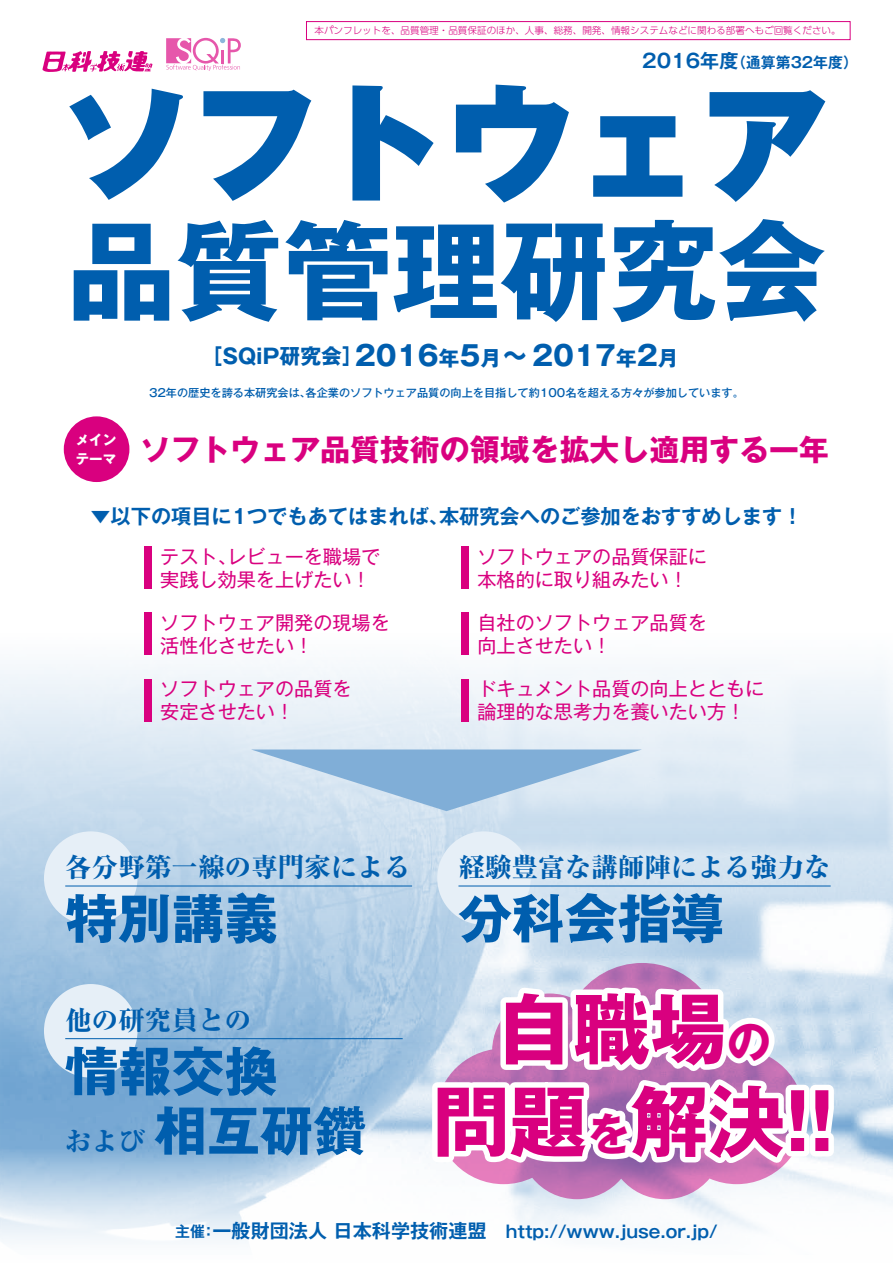
<style>
.page{position:relative;width:893px;height:1263px;background:#fff}
.page>*{position:absolute;margin:0;border:0;box-sizing:border-box;transform-origin:0 0}
.t1{font:900 127.5px "Gothic MB101 Pro";color:#005eae}
.t2{font:700 108.45px "Gothic MB101 Pro";color:#005eae}
.t3{font:700 77.1px/92.6px "Gothic MB101 Pro";color:#d9007f;text-align:center}
.t4{font:700 53.1px/59.6px "Gothic MB101 Pro";color:#005eae}
.t5{font:700 30px "Gothic MB101 Pro";color:#d9007f}
.t6{font:800 26.55px "Ryumin Pro";color:#005eae}
.t7{font:700 20.7px "Gothic MB101 Pro";color:#005eae}
.t8{font:700 20.25px "Gothic MB101 Pro De";color:#005eae}
.t9{font:19.2px/23px "Gothic MB101 Pro";color:#d9007f}
.t10{font:700 16.95px "Gothic MB101 Pro De";color:#005eae}
.t11{font:700 14.85px "Gothic MB101 Pro De";color:#005eae}
.t12{font:700 13.5px "Gothic MB101 Pro";color:#fff}
.t13{font:500 11.1px "Gothic MB101 Pro";color:#005eae}
.t14{font:300 9.6px "UD Shin Go Pro";color:#d9007f}
.s1{font-size:19.2px}
.s2{font-size:27.6px}
.s3{font-family:"Ryumin Pro";font-weight:800;font-size:26.55px}
.s4{font-size:44.25px}
.s5{font-size:14.85px}
</style>
<div class="page">
<img style="left:0;top:423px;width:893px;height:819px">
<svg style="left:42px;top:51px;width:110px;height:21px"></svg>
<svg style="left:166px;top:38px;width:75px;height:33px"></svg>
<div style="left:64px;top:416px;width:65px;height:66px;background:#d9007f;border-radius:50%"></div>
<div style="left:44px;top:831px;width:94px;height:94px;background:#e6eff7;border-radius:50%"></div>
<hr style="left:65px;top:885px;width:347px;height:1px;background:#005eae">
<div style="left:437px;top:831px;width:94px;height:94px;background:#e6eff7;border-radius:50%"></div>
<hr style="left:458px;top:885px;width:373px;height:1px;background:#005eae">
<div style="left:44px;top:984px;width:94px;height:93px;background:#e6eff7;border-radius:50%"></div>
<hr style="left:65px;top:1038px;width:338px;height:1px;background:#005eae">
<svg style="left:251px;top:749px;width:391px;height:62px;background:#accae4"></svg>
<svg style="left:436px;top:963px;width:369px;height:236px"></svg>
<svg style="left:427px;top:981px;width:412px;height:193px"></svg>
<div style="left:306px;top:21px;width:544px;height:19px;border:1px solid #d9007f"></div>
<div style="left:461px;top:547px;width:8px;height:42px;background:#d9007f"></div>
<div style="left:461px;top:613px;width:8px;height:42px;background:#d9007f"></div>
<div style="left:461px;top:679px;width:8px;height:42px;background:#d9007f"></div>
<div style="left:144px;top:547px;width:8px;height:42px;background:#d9007f"></div>
<div style="left:144px;top:613px;width:8px;height:42px;background:#d9007f"></div>
<div style="left:144px;top:679px;width:8px;height:42px;background:#d9007f"></div>
<p class="t14" style="left:314px;top:23px;width:528px">本パンフレットを、品質管理・品質保証のほか、人事、総務、開発、情報システムなどに関わる部署へもご回覧ください。</p>
<p class="t11" style="left:642px;top:50px;width:217px"><span class="s1">2016年度</span>（通算第32年度）</p>
<h1 class="t1" style="left:64px;top:35px;width:767px">ソフトウェア</h1>
<h2 class="t2" style="left:67px;top:181px;width:760px">品質管理研究会</h2>
<p class="t7" style="left:202px;top:339px;width:478px">［SQiP研究会］<span class="s2">2016</span>年<span class="s2">5</span>月<span class="s2">〜2017</span>年<span class="s2">2</span>月</p>
<p class="t13" style="left:149px;top:384px;width:596px">32年の歴史を誇る本研究会は、各企業のソフトウェア品質の向上を目指して約100名を超える方々が参加しています。</p>
<p class="t12" style="left:76px;top:429px;width:42px">メイン</p>
<h3 class="t5" style="left:76px;top:424px;width:755px"><sub>テーマ</sub> ソフトウェア品質技術の領域を拡大し適用する一年</h3>
<p class="t8" style="left:90px;top:499px;width:714px">▼以下の項目に1つでもあてはまれば、本研究会へのご参加をおすすめします！</p>
<p class="t9" style="left:477px;top:542px;width:231px">ソフトウェアの品質保証に本格的に取り組みたい！</p>
<p class="t9" style="left:477px;top:608px;width:231px">自社のソフトウェア品質を向上させたい！</p>
<p class="t9" style="left:477px;top:674px;width:289px">ドキュメント品質の向上とともに論理的な思考力を養いたい方！</p>
<p class="t9" style="left:160px;top:542px;width:222px">テスト、レビューを職場で実践し効果を上げたい！</p>
<p class="t9" style="left:160px;top:608px;width:231px">ソフトウェア開発の現場を活性化させたい！</p>
<p class="t9" style="left:160px;top:674px;width:193px">ソフトウェアの品質を安定させたい！</p>
<h3 class="t6" style="left:65px;top:846px;width:347px">各分野第一線の専門家による</h3>
<h3 class="t4" style="left:65px;top:882px;width:214px">特別講義</h3>
<h3 class="t6" style="left:65px;top:999px;width:188px">他の研究員との</h3>
<h3 class="t4" style="left:65px;top:1035px;width:303px">情報交換<br><span class="s3">および</span> 相互研鑽</h3>
<h3 class="t6" style="left:458px;top:846px;width:374px">経験豊富な講師陣による強力な</h3>
<h3 class="t4" style="left:458px;top:882px;width:267px">分科会指導</h3>
<h3 class="t3" style="left:433px;top:973px;width:403px">自職場<span class="s4">の<br></span>問題<span class="s4">を</span>解決!!</h3>
<p class="t10" style="left:175px;top:1217px;width:544px"><span class="s5">主催：</span><span class="s1">一般財団法人 日本科学技術連盟　</span>http://www.juse.or.jp/</p>
</div>
